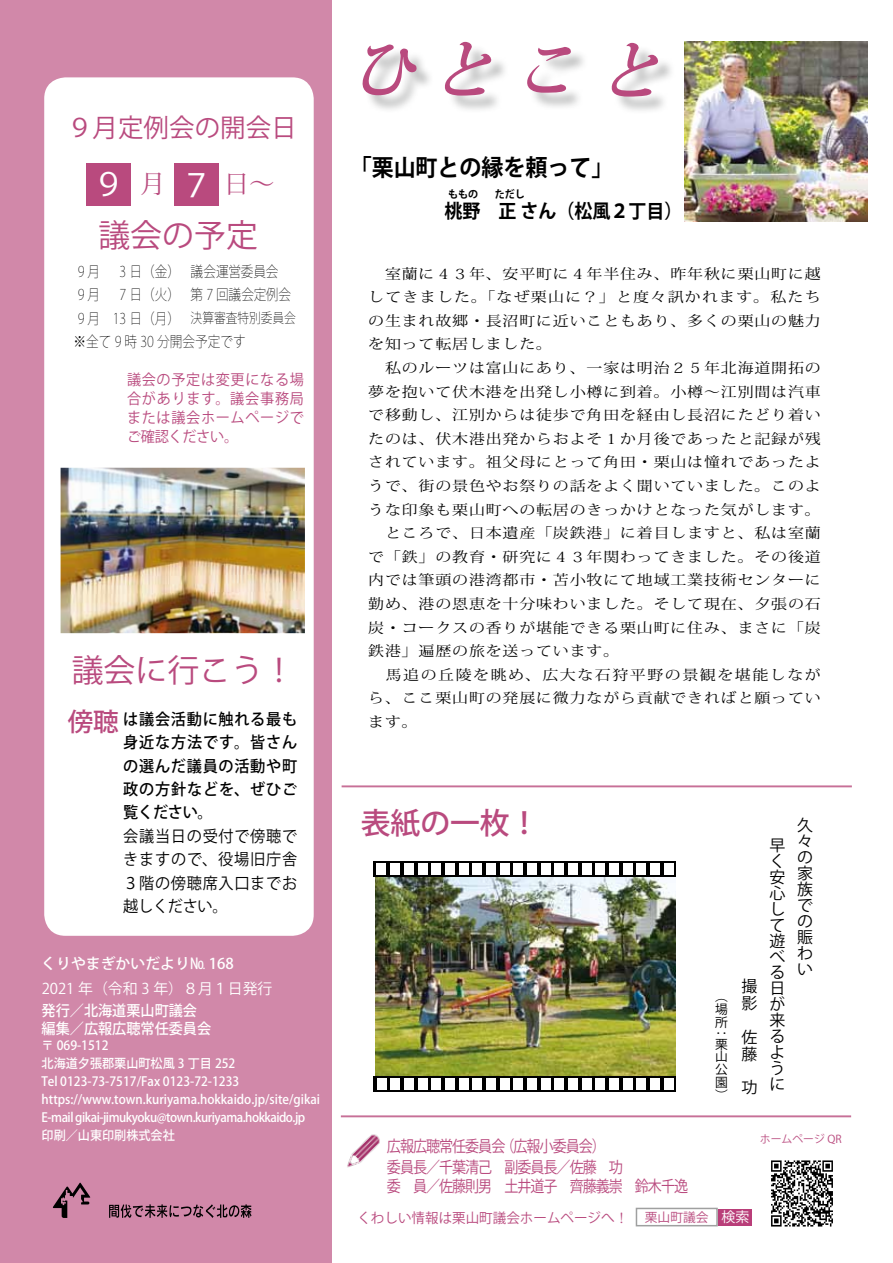
<style>
.page{position:relative;width:893px;height:1263px;background:#fff}
.page>*{position:absolute;margin:0;border:0;box-sizing:border-box;transform-origin:0 0}
.t1{font:italic 700 64.65px "Koz Min Pro";color:#b94a7e}
.t2{font:31.95px "Koz Go Pro";color:#b94a7e}
.t3{font:31.95px "Koz Go Pro";color:#fff}
.t4{font:500 29.7px "Koz Go Pro";color:#b94a7e}
.t5{font:25.5px "Koz Go Pro";color:#b94a7e}
.t6{font:25.5px "Koz Min Pro";color:#b94a7e}
.t7{font:500 25.5px "Koz Go Pro";color:#b94a7e}
.t8{font:700 23.4px "Koz Go Pro";color:#000;scale:.94 1}
.t9{font:700 19.2px "Koz Go Pro";color:#000;scale:.94 1}
.t10{font:15.9px/19.2px "Koz Go Pro";letter-spacing:-.07em;color:#b94a7e;scale:.88 1}
.t11{font:500 15.9px/23.4px "Koz Go Pro";letter-spacing:.05em;color:#000;text-align:justify;scale:.95 1}
.t12{font:15.9px/23.4px "Koz Go Pro";letter-spacing:.05em;color:#000;text-align:justify;scale:.95 1}
.t13{font:15.9px/15.9px "Koz Go Pro";letter-spacing:.05em;color:#000}
.t14{font:200 14.85px/23.5px "Koz Go Pro";color:#000;scale:.85 1}
.t15{font:14.85px/19.2px "Koz Go Pro";letter-spacing:.045em;color:#b94a7e;text-align:justify;scale:.95 1}
.t16{font:500 14.85px/18px "Koz Go Pro";color:#fff;scale:.95 1}
.t17{font:14.85px "Koz Go Pro";color:#fff}
.t18{font:500 14.85px "Koz Go Pro";color:#fff}
.t19{font:14.1px/23.5px "Koz Min Pro";letter-spacing:.055em;color:#000;scale:1.14 1}
.t20{font:13.95px "Koz Go Pro";color:#fff}
.t21{font:13.8px "Koz Go Pro";color:#b94a7e}
.t22{font:200 13.8px "Koz Go Pro";letter-spacing:-.005em;color:#000;scale:.85 1}
.t23{font:500 12.75px/18.1px "Koz Go Pro";color:#fff;scale:.95 1}
.t24{font:12.75px/12.8px "Koz Go Pro";color:#000;text-align:justify}
.t25{font:12.75px "Koz Go Pro";color:#b94a7e}
.t26{font:10.8px "Koz Go Pro";color:#b94a7e}
.t27{font:700 10.65px "Koz Go Pro";color:#000;scale:.94 1}
.s1{font-family:"Koz Go Pro";font-size:31.95px;color:#fff}
.s2{color:#c6006f}
.s3{font-family:"Koz Min Pro"}
</style>
<div class="page">
<div style="left:0;top:0;width:332px;height:1263px;background:#d188a9"></div>
<div style="left:44px;top:77px;width:270px;height:859px;background:#fff;border-radius:21px"></div>
<div style="left:87px;top:163px;width:44px;height:43px;background:#b94a7e"></div>
<div style="left:174px;top:164px;width:45px;height:42px;background:#b94a7e"></div>
<svg style="left:53px;top:1182px;width:37px;height:36px"></svg>
<svg style="left:109px;top:1204px;width:143px;height:14px"></svg>
<img style="left:347px;top:1134px;width:33px;height:34px">
<div style="left:636px;top:1208px;width:82px;height:18px;border:2px solid #9fa0a0"></div>
<div style="left:718px;top:1209px;width:34px;height:17px;background:#b93e79"></div>
<div style="left:365px;top:47px;width:69px;height:66px;background:#9fa0a0;opacity:.75"></div>
<div style="left:447px;top:44px;width:62px;height:69px;background:#9fa0a0;opacity:.75"></div>
<div style="left:530px;top:48px;width:59px;height:62px;background:#9fa0a0;opacity:.75"></div>
<div style="left:614px;top:45px;width:62px;height:69px;background:#9fa0a0;opacity:.75"></div>
<img style="left:685px;top:42px;width:182px;height:180px">
<hr style="left:343px;top:785px;width:508px;height:2px;background:#c77097">
<hr style="left:342px;top:1115px;width:508px;height:2px;background:#c77097">
<img style="left:771px;top:1160px;width:62px;height:67px">
<img style="left:61px;top:468px;width:244px;height:165px">
<img style="left:376px;top:877px;width:299px;height:199px">
<div style="left:374px;top:861px;width:302px;height:16px;background:#000"></div>
<div style="left:377px;top:863px;width:9px;height:12px;background:#fff"></div>
<div style="left:390px;top:863px;width:10px;height:12px;background:#fff"></div>
<div style="left:404px;top:863px;width:10px;height:12px;background:#fff"></div>
<div style="left:418px;top:863px;width:10px;height:12px;background:#fff"></div>
<div style="left:431px;top:863px;width:10px;height:12px;background:#fff"></div>
<div style="left:445px;top:863px;width:10px;height:12px;background:#fff"></div>
<div style="left:459px;top:863px;width:10px;height:12px;background:#fff"></div>
<div style="left:472px;top:863px;width:10px;height:12px;background:#fff"></div>
<div style="left:486px;top:863px;width:10px;height:12px;background:#fff"></div>
<div style="left:500px;top:863px;width:10px;height:12px;background:#fff"></div>
<div style="left:513px;top:863px;width:10px;height:12px;background:#fff"></div>
<div style="left:527px;top:863px;width:10px;height:12px;background:#fff"></div>
<div style="left:541px;top:863px;width:10px;height:12px;background:#fff"></div>
<div style="left:554px;top:863px;width:10px;height:12px;background:#fff"></div>
<div style="left:568px;top:863px;width:10px;height:12px;background:#fff"></div>
<div style="left:582px;top:863px;width:10px;height:12px;background:#fff"></div>
<div style="left:595px;top:863px;width:10px;height:12px;background:#fff"></div>
<div style="left:609px;top:863px;width:10px;height:12px;background:#fff"></div>
<div style="left:623px;top:863px;width:10px;height:12px;background:#fff"></div>
<div style="left:636px;top:863px;width:10px;height:12px;background:#fff"></div>
<div style="left:650px;top:863px;width:10px;height:12px;background:#fff"></div>
<div style="left:664px;top:863px;width:10px;height:12px;background:#fff"></div>
<div style="left:374px;top:1076px;width:302px;height:15px;background:#000"></div>
<div style="left:377px;top:1078px;width:10px;height:11px;background:#fff"></div>
<div style="left:390px;top:1078px;width:10px;height:11px;background:#fff"></div>
<div style="left:404px;top:1078px;width:10px;height:11px;background:#fff"></div>
<div style="left:418px;top:1078px;width:10px;height:11px;background:#fff"></div>
<div style="left:431px;top:1078px;width:10px;height:11px;background:#fff"></div>
<div style="left:445px;top:1078px;width:10px;height:11px;background:#fff"></div>
<div style="left:459px;top:1078px;width:10px;height:11px;background:#fff"></div>
<div style="left:472px;top:1078px;width:10px;height:11px;background:#fff"></div>
<div style="left:486px;top:1078px;width:10px;height:11px;background:#fff"></div>
<div style="left:500px;top:1078px;width:10px;height:11px;background:#fff"></div>
<div style="left:513px;top:1078px;width:10px;height:11px;background:#fff"></div>
<div style="left:527px;top:1078px;width:10px;height:11px;background:#fff"></div>
<div style="left:541px;top:1078px;width:10px;height:11px;background:#fff"></div>
<div style="left:554px;top:1078px;width:10px;height:11px;background:#fff"></div>
<div style="left:568px;top:1078px;width:10px;height:11px;background:#fff"></div>
<div style="left:582px;top:1078px;width:10px;height:11px;background:#fff"></div>
<div style="left:595px;top:1078px;width:10px;height:11px;background:#fff"></div>
<div style="left:609px;top:1078px;width:10px;height:11px;background:#fff"></div>
<div style="left:623px;top:1078px;width:10px;height:11px;background:#fff"></div>
<div style="left:636px;top:1078px;width:10px;height:11px;background:#fff"></div>
<div style="left:650px;top:1078px;width:10px;height:11px;background:#fff"></div>
<div style="left:664px;top:1078px;width:10px;height:11px;background:#fff"></div>
<h3 class="t5" style="left:67px;top:111px;width:231px">９月定例会の開会日</h3>
<h3 class="t6" style="left:140px;top:166px;width:136px">月<span class="s1">７</span><span class="s2">　　</span>日~</h3>
<h2 class="t3" style="left:93px;top:164px;width:33px">９</h2>
<h2 class="t2" style="left:98px;top:215px;width:161px">議会の予定</h2>
<p class="t14" style="left:78px;top:260px;width:28px">9 月</p>
<p class="t14" style="left:78px;top:283px;width:28px">9 月</p>
<p class="t14" style="left:119px;top:260px;width:73px">3 日（金）</p>
<p class="t14" style="left:119px;top:283px;width:73px">7 日（火）</p>
<p class="t14" style="left:191px;top:260px;width:105px">議会運営委員会</p>
<p class="t14" style="left:191px;top:283px;width:120px">第 7 回議会定例会</p>
<p class="t22" style="left:191px;top:309px;width:125px">決算審査特別委員会</p>
<p class="t14" style="left:113px;top:307px;width:81px">13 日（月）</p>
<p class="t14" style="left:74px;top:307px;width:204px">9 月<br>※全て 9 時 30 分開会予定です</p>
<p class="t15" style="left:127px;top:370px;width:188px">議会の予定は変更になる場合があります。議会事務局または議会ホームページでご確認ください。</p>
<h2 class="t2" style="left:72px;top:650px;width:225px">議会に行こう!</h2>
<p class="t11" style="left:123px;top:708px;width:185px">は議会活動に触れる最も身近な方法です。皆さんの選んだ議員の活動や町政の方針などを、ぜひご覧ください。</p>
<p class="t12" style="left:123px;top:825px;width:185px">会議当日の受付で傍聴できますので、役場旧庁舎３階の傍聴席入口までお越しください。</p>
<h3 class="t7" style="left:68px;top:706px;width:53px">傍聴</h3>
<p class="t18" style="left:41px;top:954px;width:194px">くりやまぎかいだよりNo 168</p>
<p class="t17" style="left:42px;top:979px;width:232px">2021 年（令和 3 年）８月１日発行</p>
<p class="t16" style="left:42px;top:1002px;width:180px">発行／北海道栗山町議会編集／広報広聴常任委員会</p>
<p class="t23" style="left:42px;top:1037px;width:295px">〒 069-1512<br>北海道夕張郡栗山町松風 3 丁目 252<br>Tel 0123-73-7517/Fax 0123-72-1233 https://www.town.kuriyama.hokkaido j p. /site/gikai -E mail gikai-jimukyoku@town.kuriyama.hokkaido j p.</p>
<p class="t23" style="left:42px;top:1127px;width:142px">印刷／山東印刷株式会社</p>
<h1 class="t1" style="left:350px;top:23px;width:337px">ひとこと</h1>
<h3 class="t8" style="left:350px;top:152px;width:282px">「栗山町との縁を頼って「</h3>
<h3 class="t9" style="left:445px;top:199px;width:254px">桃野　正さん（松風２丁目(</h3>
<p class="t27" style="left:495px;top:187px;width:33px">ただし</p>
<p class="t27" style="left:448px;top:187px;width:44px">ももの　</p>
<p class="t19" style="left:368px;top:261px;width:398px">　室蘭に４３年、安平町に４年半住み、昨年秋に栗山町に越してきました。「なぜ栗山に？」と度々訊かれます。私たちの生まれ故郷・長沼町に近いこともあり、多くの栗山の魅力を知って転居しました。<br>　私のルーツは富山にあり、一家は明治２５年北海道開拓の夢を抱いて伏木港を出発し小樽に到着。小樽～江別間は汽車で移動し、江別からは徒歩で角田を経由し長沼にたどり着いたのは、伏木港出発からおよそ１か月後であったと記録が残されています。祖父母にとって角田・栗山は憧れであったようで、街の景色やお祭りの話をよく聞いていました。このような印象も栗山町への転居のきっかけとなった気がします。　ところで、日本遺産「炭鉄港」に着目しますと、私は室蘭で「鉄」の教育・研究に４３年関わってきました。その後道内では筆頭の港湾都市・苫小牧にて地域工業技術センターに勤め、港の恩恵を十分味わいました。そして現在、夕張の石炭・コークスの香りが堪能できる栗山町に住み、まさに「炭鉄港」遍歴の旅を送っています。<br>　馬追の丘陵を眺め、広大な石狩平野の景観を堪能しながら、ここ栗山町の発展に微力ながら貢献できればと願っています。</p>
<h3 class="t4" style="left:361px;top:804px;width:180px">表紙の一枚!</h3>
<p class="t10" style="left:387px;top:1136px;width:136px">広報広聴常任委員会</p>
<p class="t10" style="left:500px;top:1136px;width:121px">（広報小委員会(</p>
<p class="t10" style="left:387px;top:1158px;width:344px">委員長／千葉清己　副委員長／佐藤　功<br>委　員／佐藤則男　土井道子　齊藤義崇　鈴木千逸</p>
<p class="t24" style="left:715px;top:990px;width:14px">（</p>
<p class="t24" style="left:715px;top:1003px;width:14px">場所</p>
<p class="t24" style="left:715px;top:1027px;width:12px">：</p>
<p class="t24" style="left:715px;top:1038px;width:14px">栗山公園</p>
<p class="t24" style="left:715px;top:1089px;width:14px">(</p>
<p class="t13" style="left:741px;top:978px;width:17px;line-height:17.2px">撮影</p>
<p class="t13" style="left:741px;top:1028px;width:17px;line-height:17.2px">佐藤</p>
<p class="t13" style="left:741px;top:1079px;width:17px">功</p>
<p class="t13" style="left:769px;top:837px;width:17px">早く安心して遊べる日が来るように</p>
<p class="t13" style="left:797px;top:834px;width:17px">々の家族での賑わい</p>
<p class="t26" style="left:760px;top:1132px;width:84px">ホームページ QR</p>
<p class="t21" style="left:357px;top:1209px;width:272px">くわしい情報は栗山町議会ホームページへ<span class="s3">！</span></p>
<p class="t25" style="left:645px;top:1208px;width:65px">栗山町議会</p>
<p class="t20" style="left:721px;top:1208px;width:29px">検索</p>
</div>
